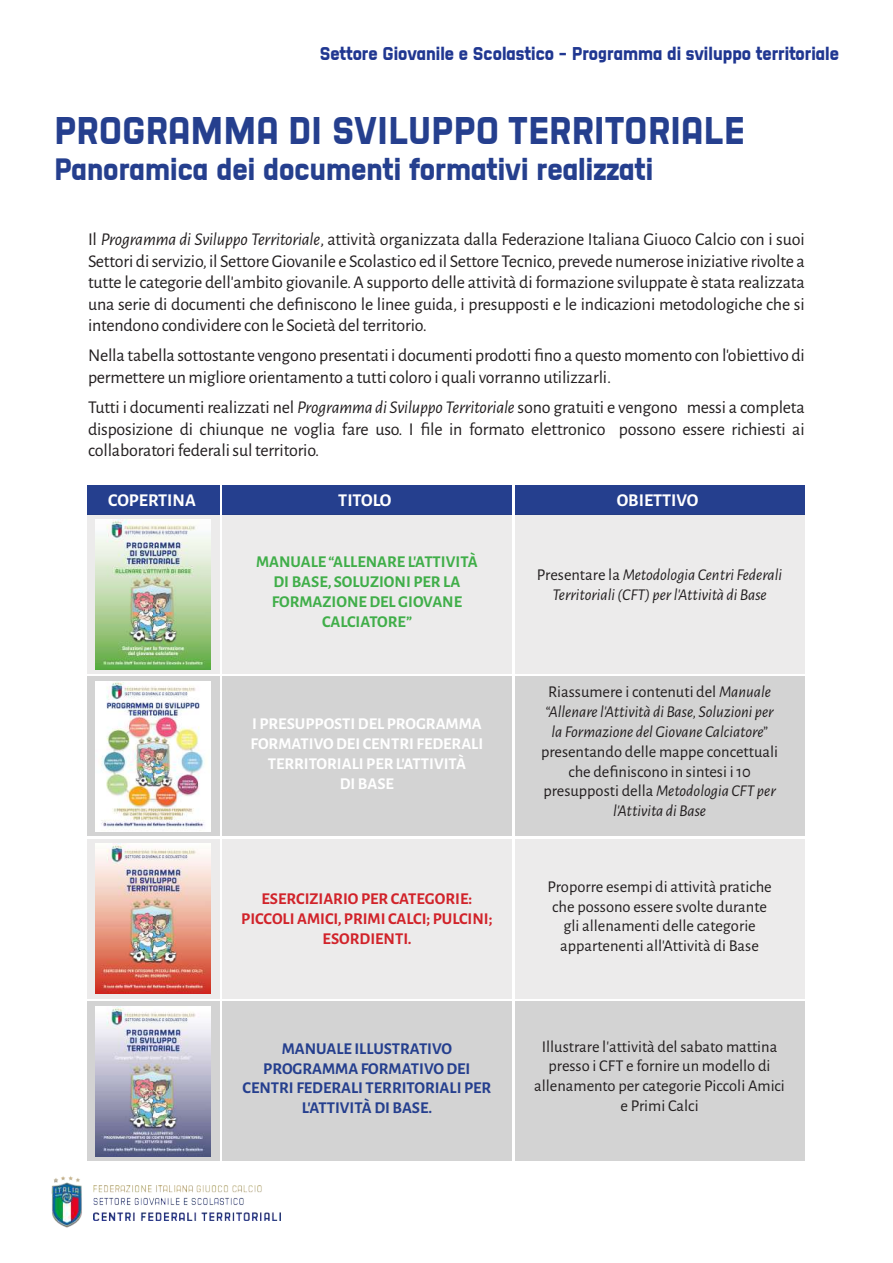
<style>
.page{position:relative;width:893px;height:1263px;background:#fff}
.page>*{position:absolute;margin:0;border:0;box-sizing:border-box;transform-origin:0 0}
.t1{font:37.5px "FIGC Azzurri Bold";color:#253f8e}
.t2{font:30px "FIGC Azzurri Bold";color:#253f8e}
.t3{font:18px/21.6px "Alegreya Sans";letter-spacing:-.01em;color:#231f20;text-align:justify}
.t4{font:18px "FIGC Azzurri Bold";color:#203791}
.t5{font:700 18px "Alegreya Sans";color:#fff}
.t6{font:16.5px/19.8px "Alegreya Sans";color:#231f20;text-align:center}
.t7{font:italic 16.5px/19.8px "Alegreya Sans";color:#231f20;text-align:center}
.t8{font:700 16.5px/19.8px "Alegreya Sans";color:#253f8e;text-align:center}
.t9{font:700 16.5px/19.8px "Alegreya Sans";color:#fff;text-align:center}
.t10{font:700 16.5px/19.8px "Alegreya Sans";color:#40ae49;text-align:center}
.t11{font:700 16.5px/19.8px "Alegreya Sans";color:#d1232a;text-align:center}
.s1{font-style:italic}
.s2{font-style:normal}
</style>
<div class="page">
<img style="left:93px;top:1185px;width:187px;height:36px">
<img style="left:51px;top:1176px;width:31px;height:52px">
<div style="left:87px;top:485px;width:132px;height:29px;background:#253f8e"></div>
<div style="left:87px;top:514px;width:132px;height:160px;background:#ecebeb"></div>
<div style="left:87px;top:676px;width:132px;height:159px;background:#d3d3d3"></div>
<div style="left:87px;top:839px;width:132px;height:159px;background:#ecebeb"></div>
<div style="left:87px;top:1002px;width:132px;height:159px;background:#d3d3d3"></div>
<div style="left:223px;top:485px;width:289px;height:29px;background:#253f8e"></div>
<div style="left:223px;top:514px;width:289px;height:160px;background:#ecebeb"></div>
<div style="left:223px;top:676px;width:289px;height:159px;background:#d3d3d3"></div>
<div style="left:223px;top:839px;width:289px;height:159px;background:#ecebeb"></div>
<div style="left:223px;top:1002px;width:289px;height:159px;background:#d3d3d3"></div>
<div style="left:515px;top:485px;width:290px;height:29px;background:#253f8e"></div>
<div style="left:515px;top:514px;width:290px;height:160px;background:#ecebeb"></div>
<div style="left:515px;top:676px;width:290px;height:159px;background:#d3d3d3"></div>
<div style="left:515px;top:839px;width:290px;height:159px;background:#ecebeb"></div>
<div style="left:515px;top:1002px;width:290px;height:159px;background:#d3d3d3"></div>
<img style="left:95px;top:520px;width:116px;height:150px">
<img style="left:95px;top:681px;width:116px;height:150px">
<img style="left:95px;top:843px;width:116px;height:150px">
<img style="left:95px;top:1006px;width:116px;height:151px">
<p class="t4" style="left:320px;top:42px;width:521px">Settore Giovanile e Scolastico - Programma di sviluppo territoriale</p>
<h1 class="t1" style="left:54px;top:108px;width:692px">PROGRAMMA DI SVILUPPO TERRITORIALE</h1>
<h2 class="t2" style="left:54px;top:151px;width:601px">Panoramica dei documenti formativi realizzati</h2>
<p class="t3" style="left:88px;top:227px;width:718px">Il <span class="s1">Programma di Sviluppo Territoriale</span>, attività organizzata dalla Federazione Italiana Giuoco Calcio con i suoi Settori di servizio, il Settore Giovanile e Scolastico ed il Settore Tecnico, prevede numerose iniziative rivolte a tutte le categorie dell’ambito giovanile. A supporto delle attività di formazione sviluppate è stata realizzata una serie di documenti che definiscono le linee guida, i presupposti e le indicazioni metodologiche che si intendono condividere con le Società del territorio.</p>
<p class="t3" style="left:88px;top:344px;width:718px">Nella tabella sottostante vengono presentati i documenti prodotti fino a questo momento con l’obiettivo di permettere un migliore orientamento a tutti coloro i quali vorranno utilizzarli.</p>
<p class="t3" style="left:88px;top:396px;width:718px">Tutti i documenti realizzati nel <span class="s1">Programma di Sviluppo Territoriale</span> sono gratuiti e vengono messi a completa disposizione di chiunque ne voglia fare uso. I file in formato elettronico possono essere richiesti ai collaboratori federali sul territorio.</p>
<p class="t5" style="left:108px;top:487px;width:89px">COPERTINA</p>
<p class="t5" style="left:338px;top:487px;width:55px">TITOLO</p>
<p class="t5" style="left:617px;top:487px;width:83px">OBIETTIVO</p>
<p class="t10" style="left:256px;top:551px;width:223px">MANUALE “ALLENARE L’ATTIVITÀ<br>DI BASE, SOLUZIONI PER LA<br>FORMAZIONE DEL GIOVANE<br>CALCIATORE”</p>
<p class="t9" style="left:251px;top:713px;width:234px">I PRESUPPOSTI DEL PROGRAMMA<br>FORMATIVO DEI CENTRI FEDERALI<br>TERRITORIALI PER L’ATTIVITÀ<br>DI BASE</p>
<p class="t11" style="left:241px;top:888px;width:253px">ESERCIZIARIO PER CATEGORIE:<br>PICCOLI AMICI, PRIMI CALCI; PULCINI;<br>ESORDIENTI.</p>
<p class="t8" style="left:243px;top:1037px;width:250px">MANUALE ILLUSTRATIVO<br>PROGRAMMA FORMATIVO DEI<br>CENTRI FEDERALI TERRITORIALI PER<br>L’ATTIVITÀ DI BASE.</p>
<p class="t7" style="left:537px;top:564px;width:247px"><span class="s2">Presentare la</span> Metodologia Centri Federali<br>Territoriali (CFT) per l’Attività di Base</p>
<p class="t7" style="left:545px;top:681px;width:230px"><span class="s2">Riassumere i contenuti del</span> Manuale “Allenare l’Attività di Base, Soluzioni per la Formazione del Giovane Calciatore”</p>
<p class="t6" style="left:541px;top:741px;width:239px">presentando delle mappe concettuali che definiscono in sintesi i 10 presupposti della <span class="s1">Metodologia CFT per l’Attivita di Base</span></p>
<p class="t6" style="left:547px;top:876px;width:226px">Proporre esempi di attività pratiche che possono essere svolte durante gli allenamenti delle categorie appartenenti all’Attività di Base</p>
<p class="t6" style="left:534px;top:1035px;width:252px">Illustrare l’attività del sabato mattina presso i CFT e fornire un modello di allenamento per categorie Piccoli Amici e Primi Calci</p>
</div>
